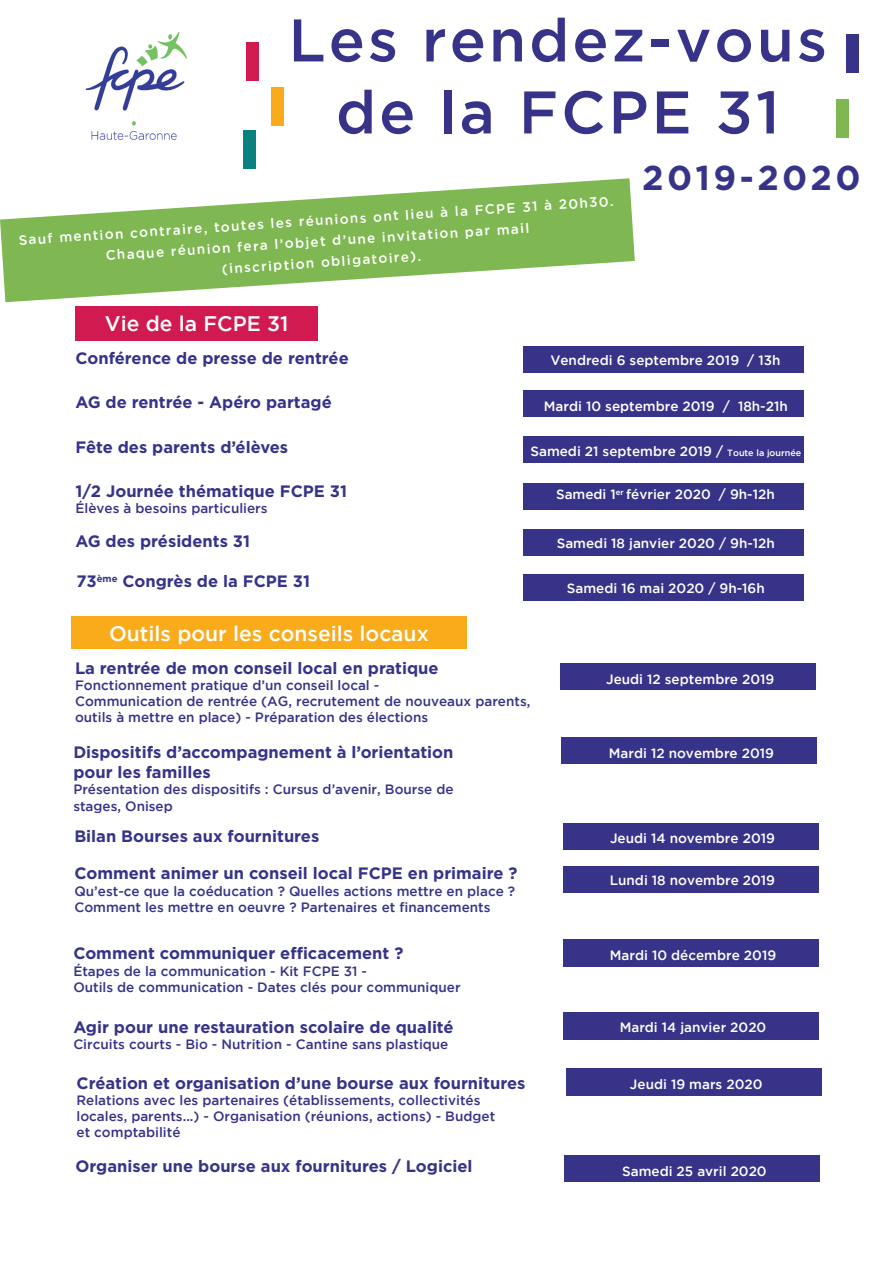
<style>
.page{position:relative;width:893px;height:1263px;background:#fff}
.page>*{position:absolute;margin:0;border:0;box-sizing:border-box;transform-origin:0 0}
.t1{font:500 60px "Gotham";letter-spacing:.05em;color:#373389}
.t2{font:700 34.5px "Gotham";letter-spacing:.1em;color:#373389}
.t3{font:500 21px "Gotham";color:#fff}
.t4{font:700 16.5px "Gotham";color:#373389}
.t5{font:500 13.5px/16.2px "Gotham";color:#373389}
.t6{font:500 13.5px "Gotham";color:#fff}
.s1{font-size:9px}
</style>
<div class="page">
<img style="left:85px;top:31px;width:102px;height:109px">
<div style="left:246px;top:42px;width:13px;height:38px;background:#d11a50"></div>
<div style="left:271px;top:87px;width:12px;height:38px;background:#faab1a"></div>
<div style="left:243px;top:131px;width:12px;height:38px;background:#09817c"></div>
<div style="left:836px;top:99px;width:12px;height:39px;background:#7fb753"></div>
<div style="left:846px;top:34px;width:13px;height:38px;background:#373389"></div>
<div style="left:71px;top:616px;width:396px;height:33px;background:#faab1a"></div>
<div style="left:561px;top:663px;width:255px;height:27px;background:#373389"></div>
<div style="left:563px;top:866px;width:255px;height:27px;background:#373389"></div>
<div style="left:563px;top:823px;width:255px;height:27px;background:#373389"></div>
<div style="left:563px;top:939px;width:256px;height:27px;background:#373389"></div>
<div style="left:567px;top:1068px;width:255px;height:27px;background:#373389"></div>
<div style="left:565px;top:1155px;width:255px;height:27px;background:#373389"></div>
<div style="left:562px;top:737px;width:255px;height:27px;background:#373389"></div>
<div style="left:563px;top:1012px;width:256px;height:28px;background:#373389"></div>
<div style="left:75px;top:306px;width:243px;height:34px;background:#d11a50"></div>
<div style="left:523px;top:483px;width:281px;height:26px;background:#373389"></div>
<div style="left:523px;top:529px;width:281px;height:27px;background:#373389"></div>
<div style="left:523px;top:574px;width:281px;height:26px;background:#373389"></div>
<div style="left:523px;top:390px;width:281px;height:27px;background:#373389"></div>
<div style="left:523px;top:436px;width:281px;height:26px;background:#373389"></div>
<div style="left:523px;top:346px;width:281px;height:27px;background:#373389"></div>
<svg style="left:0;top:178px;width:635px;height:124px;fill:#7fb753"></svg>
<p class="t1" style="left:288px;top:6px;width:540px">Les rendez-vous</p>
<p class="t1" style="left:336px;top:78px;width:445px">de la FCPE 31</p>
<p class="t2" style="left:642px;top:155px;width:220px">2019-2020</p>
<p class="t6" style="left:18px;top:234px;width:598px;rotate:-4deg">Sauf mention contraire, toutes les réunions ont lieu à la FCPE 31 à 20h30.</p>
<p class="t6" style="left:105px;top:249px;width:426px;rotate:-4deg">Chaque réunion fera l’objet d’une invitation par mail</p>
<p class="t6" style="left:221px;top:262px;width:201px;rotate:-4deg">(inscription obligatoire).</p>
<p class="t3" style="left:105px;top:312px;width:185px">Vie de la FCPE 31</p>
<p class="t4" style="left:75px;top:347px;width:275px">Conférence de presse de rentrée</p>
<p class="t6" style="left:550px;top:353px;width:232px">Vendredi 6 septembre 2019 / 13h</p>
<p class="t4" style="left:75px;top:391px;width:258px">AG de rentrée - Apéro partagé</p>
<p class="t6" style="left:544px;top:398px;width:245px">Mardi 10 septembre 2019 / 18h-21h</p>
<p class="t4" style="left:75px;top:437px;width:214px">Fête des parents d’élèves</p>
<p class="t6" style="left:530px;top:444px;width:272px">Samedi 21 septembre 2019 / <span class="s1">Toute la journée</span></p>
<p class="t4" style="left:75px;top:480px;width:273px">1/2 Journée thématique FCPE 31</p>
<p class="t5" style="left:75px;top:500px;width:194px">Élèves à besoins particuliers</p>
<p class="t6" style="left:556px;top:487px;width:220px">Samedi 1<sup>er</sup> février 2020 / 9h-12h</p>
<p class="t4" style="left:75px;top:530px;width:176px">AG des présidents 31</p>
<p class="t6" style="left:557px;top:536px;width:220px">Samedi 18 janvier 2020 / 9h-12h</p>
<p class="t4" style="left:77px;top:570px;width:235px">73<sup>ème</sup> Congrès de la FCPE 31</p>
<p class="t6" style="left:567px;top:580px;width:199px">Samedi 16 mai 2020 / 9h-16h</p>
<p class="t3" style="left:109px;top:622px;width:321px">Outils pour les conseils locaux</p>
<p class="t4" style="left:75px;top:657px;width:365px">La rentrée de mon conseil local en pratique</p>
<p class="t5" style="left:75px;top:677px;width:306px">Fonctionnement pratique d’un conseil local -</p>
<p class="t5" style="left:75px;top:693px;width:457px">Communication de rentrée (AG, recrutement de nouveaux parents,</p>
<p class="t5" style="left:75px;top:709px;width:355px">outils à mettre en place) - Préparation des élections</p>
<p class="t4" style="left:73px;top:742px;width:382px">Dispositifs d’accompagnement à l’orientation</p>
<p class="t4" style="left:73px;top:761px;width:139px">pour les familles</p>
<p class="t5" style="left:73px;top:781px;width:382px">Présentation des dispositifs : Cursus d’avenir, Bourse de stages, Onisep</p>
<p class="t6" style="left:606px;top:671px;width:170px">Jeudi 12 septembre 2019</p>
<p class="t6" style="left:609px;top:745px;width:167px">Mardi 12 novembre 2019</p>
<p class="t4" style="left:74px;top:825px;width:246px">Bilan Bourses aux fournitures</p>
<p class="t6" style="left:610px;top:831px;width:166px">Jeudi 14 novembre 2019</p>
<p class="t4" style="left:74px;top:863px;width:444px">Comment animer un conseil local FCPE en primaire ?</p>
<p class="t5" style="left:74px;top:882px;width:442px">Qu’est-ce que la coéducation ? Quelles actions mettre en place ?</p>
<p class="t5" style="left:74px;top:899px;width:418px">Comment les mettre en oeuvre ? Partenaires et financements</p>
<p class="t4" style="left:73px;top:942px;width:331px">Comment communiquer efficacement ?</p>
<p class="t5" style="left:73px;top:962px;width:295px">Étapes de la communication - Kit FCPE 31 -</p>
<p class="t5" style="left:73px;top:978px;width:389px">Outils de communication - Dates clés pour communiquer</p>
<p class="t4" style="left:73px;top:1016px;width:382px">Agir pour une restauration scolaire de qualité</p>
<p class="t5" style="left:73px;top:1036px;width:377px">Circuits courts - Bio - Nutrition - Cantine sans plastique</p>
<p class="t4" style="left:77px;top:1072px;width:450px">Création et organisation d’une bourse aux fournitures</p>
<p class="t5" style="left:77px;top:1091px;width:405px">Relations avec les partenaires (établissements, collectivités</p>
<p class="t5" style="left:77px;top:1108px;width:420px">locales, parents...) - Organisation (réunions, actions) - Budget</p>
<p class="t5" style="left:77px;top:1124px;width:105px">et comptabilité</p>
<p class="t6" style="left:610px;top:873px;width:167px">Lundi 18 novembre 2019</p>
<p class="t6" style="left:610px;top:947px;width:168px">Mardi 10 décembre 2019</p>
<p class="t6" style="left:620px;top:1019px;width:148px">Mardi 14 janvier 2020</p>
<p class="t6" style="left:630px;top:1077px;width:134px">Jeudi 19 mars 2020</p>
<p class="t4" style="left:75px;top:1155px;width:399px">Organiser une bourse aux fournitures / Logiciel</p>
<p class="t6" style="left:622px;top:1163px;width:146px">Samedi 25 avril 2020</p>
</div>
